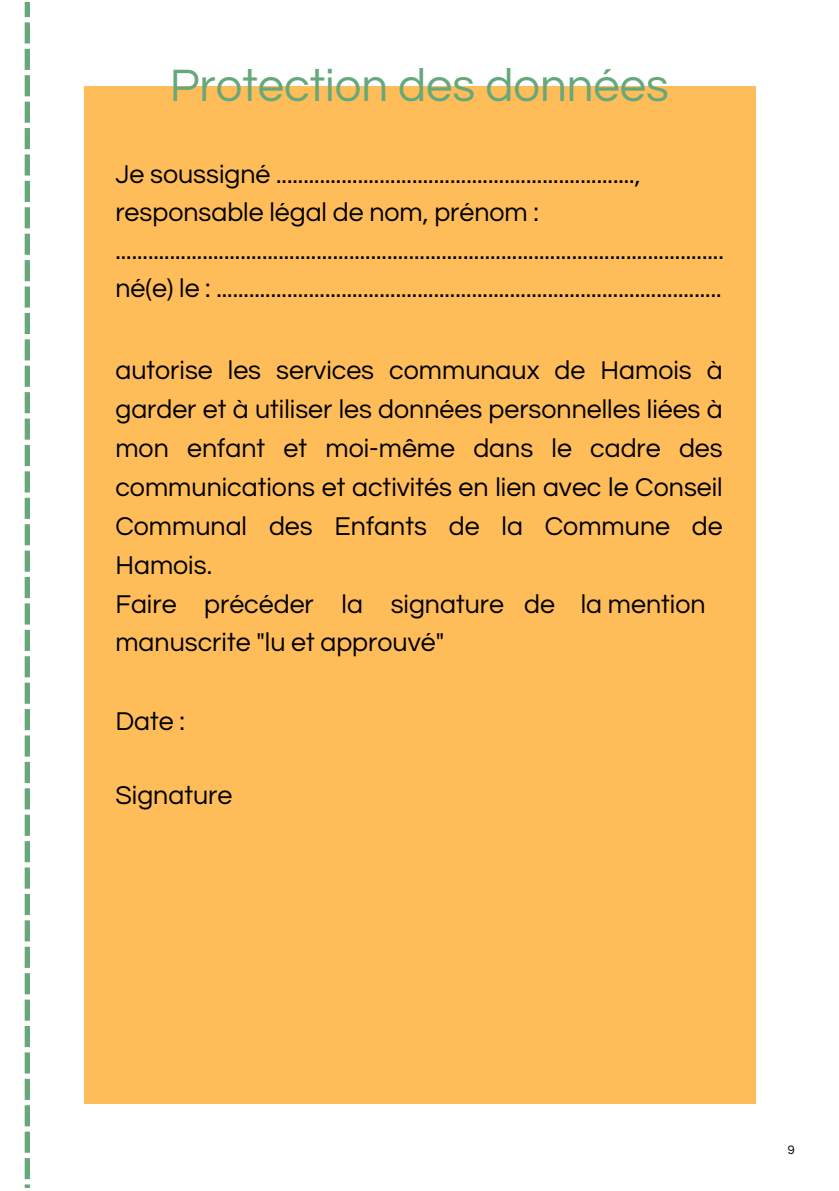
<style>
.page{position:relative;width:839px;height:1191px;background:#fff}
.page>*{position:absolute;margin:0;border:0;box-sizing:border-box;transform-origin:0 0}
.t1{font:47.2px "Questrial";color:#66a87b}
.t2{font:26.8px/39px "Questrial";color:#000}
.t3{font:12.6px "Questrial";color:#000}
</style>
<div class="page">
<div style="left:84px;top:86px;width:671px;height:1018px;background:#ffbd59"></div>
<div style="left:25px;top:0;width:5px;height:17px;background:#66a87b"></div>
<div style="left:25px;top:22px;width:5px;height:22px;background:#66a87b"></div>
<div style="left:25px;top:49px;width:5px;height:21px;background:#66a87b"></div>
<div style="left:25px;top:75px;width:5px;height:21px;background:#66a87b"></div>
<div style="left:25px;top:102px;width:5px;height:21px;background:#66a87b"></div>
<div style="left:25px;top:128px;width:5px;height:21px;background:#66a87b"></div>
<div style="left:25px;top:154px;width:5px;height:22px;background:#66a87b"></div>
<div style="left:25px;top:181px;width:5px;height:21px;background:#66a87b"></div>
<div style="left:25px;top:207px;width:5px;height:21px;background:#66a87b"></div>
<div style="left:25px;top:234px;width:5px;height:21px;background:#66a87b"></div>
<div style="left:25px;top:260px;width:5px;height:21px;background:#66a87b"></div>
<div style="left:25px;top:286px;width:5px;height:22px;background:#66a87b"></div>
<div style="left:25px;top:313px;width:5px;height:21px;background:#66a87b"></div>
<div style="left:25px;top:339px;width:5px;height:21px;background:#66a87b"></div>
<div style="left:25px;top:366px;width:5px;height:21px;background:#66a87b"></div>
<div style="left:25px;top:392px;width:5px;height:21px;background:#66a87b"></div>
<div style="left:25px;top:419px;width:5px;height:21px;background:#66a87b"></div>
<div style="left:25px;top:445px;width:5px;height:21px;background:#66a87b"></div>
<div style="left:25px;top:471px;width:5px;height:21px;background:#66a87b"></div>
<div style="left:25px;top:498px;width:5px;height:21px;background:#66a87b"></div>
<div style="left:25px;top:524px;width:5px;height:21px;background:#66a87b"></div>
<div style="left:25px;top:551px;width:5px;height:21px;background:#66a87b"></div>
<div style="left:25px;top:577px;width:5px;height:21px;background:#66a87b"></div>
<div style="left:25px;top:603px;width:5px;height:22px;background:#66a87b"></div>
<div style="left:25px;top:630px;width:5px;height:21px;background:#66a87b"></div>
<div style="left:25px;top:656px;width:5px;height:21px;background:#66a87b"></div>
<div style="left:25px;top:683px;width:5px;height:21px;background:#66a87b"></div>
<div style="left:25px;top:709px;width:5px;height:21px;background:#66a87b"></div>
<div style="left:25px;top:735px;width:5px;height:22px;background:#66a87b"></div>
<div style="left:25px;top:762px;width:5px;height:21px;background:#66a87b"></div>
<div style="left:25px;top:788px;width:5px;height:21px;background:#66a87b"></div>
<div style="left:25px;top:815px;width:5px;height:21px;background:#66a87b"></div>
<div style="left:25px;top:841px;width:5px;height:21px;background:#66a87b"></div>
<div style="left:25px;top:868px;width:5px;height:21px;background:#66a87b"></div>
<div style="left:25px;top:894px;width:5px;height:21px;background:#66a87b"></div>
<div style="left:25px;top:920px;width:5px;height:21px;background:#66a87b"></div>
<div style="left:25px;top:947px;width:5px;height:21px;background:#66a87b"></div>
<div style="left:25px;top:973px;width:5px;height:21px;background:#66a87b"></div>
<div style="left:25px;top:1000px;width:5px;height:21px;background:#66a87b"></div>
<div style="left:25px;top:1026px;width:5px;height:21px;background:#66a87b"></div>
<div style="left:25px;top:1052px;width:5px;height:22px;background:#66a87b"></div>
<div style="left:25px;top:1079px;width:5px;height:21px;background:#66a87b"></div>
<div style="left:25px;top:1105px;width:5px;height:21px;background:#66a87b"></div>
<div style="left:25px;top:1132px;width:5px;height:21px;background:#66a87b"></div>
<div style="left:25px;top:1158px;width:5px;height:21px;background:#66a87b"></div>
<svg style="left:25px;top:1184px;width:5px;height:4px"></svg>
<p class="t1" style="left:170px;top:62px;width:500px">Protection des données</p>
<p class="t2" style="left:115px;top:156px;width:610px;line-height:38px">Je soussigné .................................................................., responsable légal de nom, prénom : ................................................................................................................ né(e) le : .............................................................................................</p>
<p class="t2" style="left:115px;top:351px;width:609px;text-align:justify">autorise les services communaux de Hamois à garder et à utiliser les données personnelles liées à mon enfant et moi-même dans le cadre des communications et activités en lien avec le Conseil Communal des Enfants de la Commune de Hamois.</p>
<p class="t2" style="left:115px;top:586px;width:390px;line-height:38px">Faire précéder la signature manuscrite "lu et approuvé"</p>
<p class="t2" style="left:524px;top:585px;width:32px">de</p>
<p class="t2" style="left:115px;top:702px;width:71px">Date :</p>
<p class="t2" style="left:115px;top:776px;width:118px">Signature</p>
<p class="t2" style="left:580px;top:585px;width:126px">la mention</p>
<p class="t3" style="left:787px;top:1143px;width:8px">9</p>
</div>
